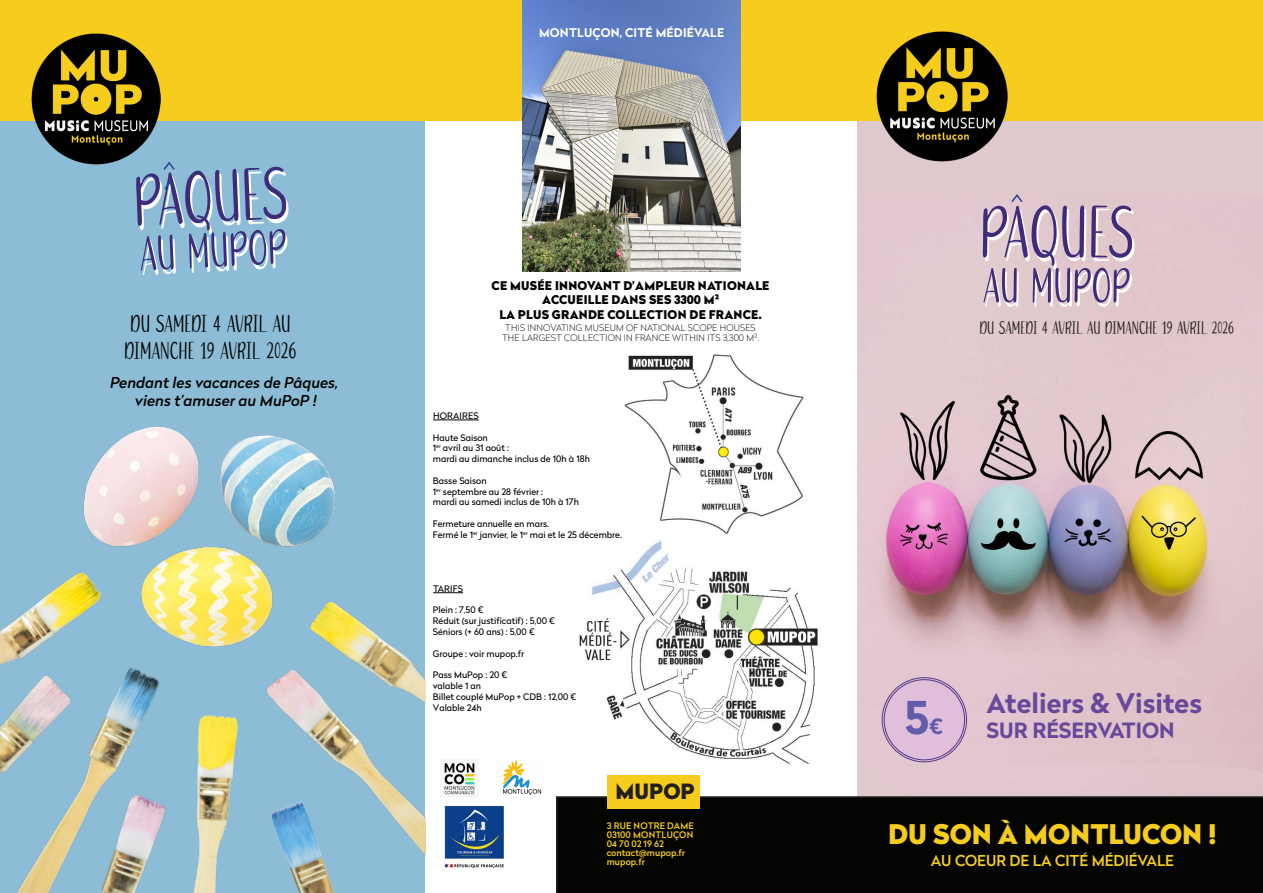
<style>
.page{position:relative;width:1263px;height:893px;background:#fff}
.page>*{position:absolute;margin:0;border:0;box-sizing:border-box;transform-origin:0 0}
.t1{font:108px "Love Easter";color:#3e2c7a}
.t2{font:72px "Love Easter";color:#3e2c7a}
.t3{font:700 45px "Radikal";color:#625da9}
.t4{font:36px "Love Easter";color:#040503}
.t5{font:27px "Love Easter";color:#231f20}
.t6{font:900 27px "Radikal";color:#f6cd1d}
.t7{font:700 27px "Radikal";color:#6b479c}
.t8{font:700 21px "Radikal";color:#6b479c}
.t9{font:900 21px "Radikal";color:#231f20}
.t10{font:italic 500 15px/18px "Radikal";color:#040503;text-align:center}
.t11{font:500 15px "Radikal";color:#f6cd1d}
.t12{font:900 12px "Radikal";letter-spacing:.02em;color:#040503}
.t13{font:700 12px "Radikal";letter-spacing:.02em;color:#fff}
.t14{font:9px/10.8px "Radikal";color:#040503}
.t15{font:100 9px/10.5px "Radikal";letter-spacing:.02em;color:#040503;text-align:center}
.t16{font:500 9px/9px "Radikal";color:#f6cd1d}
.t17{font:9px "Radikal";letter-spacing:.02em;color:#040503}
.s1{font-style:inherit}
.s2{font-size:21px}
</style>
<div class="page">
<img style="left:857px;top:120px;width:406px;height:676px">
<div style="left:0;top:114px;width:424px;height:779px;background:#8dbdd6"></div>
<div style="left:0;top:0;width:1263px;height:120px;background:#f6cd1d"></div>
<img style="left:607px;top:354px;width:211px;height:422px">
<img style="left:522px;top:0;width:219px;height:271px">
<div style="left:556px;top:796px;width:707px;height:97px;background:#040503"></div>
<div style="left:607px;top:776px;width:93px;height:33px;background:#f6cd1d"></div>
<div style="left:433px;top:412px;width:219px;height:353px;background:#fff"></div>
<hr style="left:433px;top:420px;width:46px;height:1px;background:#040503">
<hr style="left:433px;top:592px;width:30px;height:1px;background:#040503">
<img style="left:444px;top:763px;width:31px;height:32px">
<img style="left:503px;top:760px;width:39px;height:36px">
<img style="left:877px;top:31px;width:131px;height:131px">
<svg style="left:985px;top:209px;width:149px;height:97px;fill:#e2cacd"></svg>
<div style="left:883px;top:679px;width:82px;height:82px;background:#e1beda;border-radius:50%"></div>
<div style="left:884px;top:679px;width:81px;height:81px;border:1px solid #513787;border-radius:50%"></div>
<img style="left:31px;top:34px;width:129px;height:130px">
<img style="left:444px;top:806px;width:60px;height:62px">
<svg style="left:1010px;top:193px;width:14px;height:11px"></svg>
<svg style="left:138px;top:170px;width:151px;height:104px"></svg>
<svg style="left:163px;top:180px;width:14px;height:11px"></svg>
<img style="left:0;top:395px;width:425px;height:498px">
<svg style="left:162px;top:162px;width:14px;height:9px"></svg>
<p class="t1" style="left:131px;top:158px;width:156px;rotate:-3deg">PÂQUES</p>
<p class="t2" style="left:138px;top:225px;width:149px;rotate:-3deg">AU MUPOP</p>
<p class="t4" style="left:130px;top:310px;width:162px">DU SAMEDI 4 AVRIL AU</p>
<p class="t4" style="left:124px;top:337px;width:174px">DIMANCHE 19 AVRIL 2026</p>
<p class="t10" style="left:110px;top:373px;width:230px">Pendant les vacances de Pâques, viens t’amuser au MuPoP !</p>
<p class="t13" style="left:539px;top:23px;width:187px">MONTLUÇON, CITÉ MÉDIÉVALE</p>
<p class="t12" style="left:492px;top:277px;width:279px">CE MUSÉE INNOVANT D’AMPLEUR NATIONALE</p>
<p class="t12" style="left:542px;top:291px;width:178px">ACCUEILLE DANS SES 3300 M²</p>
<p class="t12" style="left:499px;top:305px;width:264px">LA PLUS GRANDE COLLECTION DE FRANCE.</p>
<p class="t15" style="left:502px;top:322px;width:258px">THIS INNOVATING MUSEUM OF NATIONAL SCOPE HOUSES<br>THE LARGEST COLLECTION IN FRANCE WITHIN ITS 3,300 M².</p>
<p class="t17" style="left:433px;top:409px;width:47px">HORAIRES</p>
<p class="t14" style="left:433px;top:432px;width:158px"><span class="s1">H</span>aute <span class="s1">S</span>aison<br>1<sup>er</sup> avril au 31 août :<br>mardi au dimanche inclus de 10h à 18h</p>
<p class="t14" style="left:433px;top:475px;width:148px"><span class="s1">B</span>asse <span class="s1">S</span>aison<br>1<sup>er</sup> septembre au 28 février :<br>mardi au samedi inclus de 10h à 17h</p>
<p class="t14" style="left:433px;top:518px;width:191px"><span class="s1">F</span>ermeture annuelle en mars.<br><span class="s1">F</span>ermé le 1<sup>er</sup> janvier, le 1<sup>er</sup> mai et le 25 décembre.</p>
<p class="t14" style="left:433px;top:583px;width:31px">TARIFS</p>
<p class="t14" style="left:433px;top:604px;width:124px"><span class="s1">P</span>lein : 7,50 €<br><span class="s1">R</span>éduit (sur justificatif) : 5,00 €<br><span class="s1">S</span>éniors (+ 60 ans) : 5,00 €</p>
<p class="t14" style="left:433px;top:648px;width:93px"><span class="s1">G</span>roupe : voir mupop.fr</p>
<p class="t14" style="left:433px;top:669px;width:145px"><span class="s1">P</span>ass <span class="s1">M</span>u<span class="s1">P</span>op : 20 €<br>valable 1 an<br><span class="s1">B</span>illet couplé <span class="s1">M</span>u<span class="s1">P</span>op + <span class="s1">CDB</span> : 12,00 €<br><span class="s1">V</span>alable 24h</p>
<p class="t9" style="left:616px;top:776px;width:81px">MUPOP</p>
<p class="t16" style="left:607px;top:821px;width:89px">3 RUE NOTRE DAME<br>03100 MONTLUÇON<br>04 70 02 19 62 contact@mupop.fr mupop.fr</p>
<p class="t1" style="left:979px;top:189px;width:156px">PÂQUES</p>
<p class="t2" style="left:983px;top:257px;width:149px">AU MUPOP</p>
<p class="t5" style="left:979px;top:317px;width:256px">du samedi 4 avril au DIMANCHE 19 avril 2026</p>
<p class="t3" style="left:904px;top:685px;width:40px">5<span class="s2">€</span></p>
<p class="t7" style="left:986px;top:683px;width:217px">Ateliers &amp; Visites</p>
<p class="t8" style="left:986px;top:715px;width:190px">SUR RÉSERVATION</p>
<p class="t6" style="left:888px;top:814px;width:330px">DU SON À MONTLUCON !</p>
<p class="t11" style="left:931px;top:850px;width:245px">AU COEUR DE LA CITÉ MÉDIÉVALE</p>
</div>
